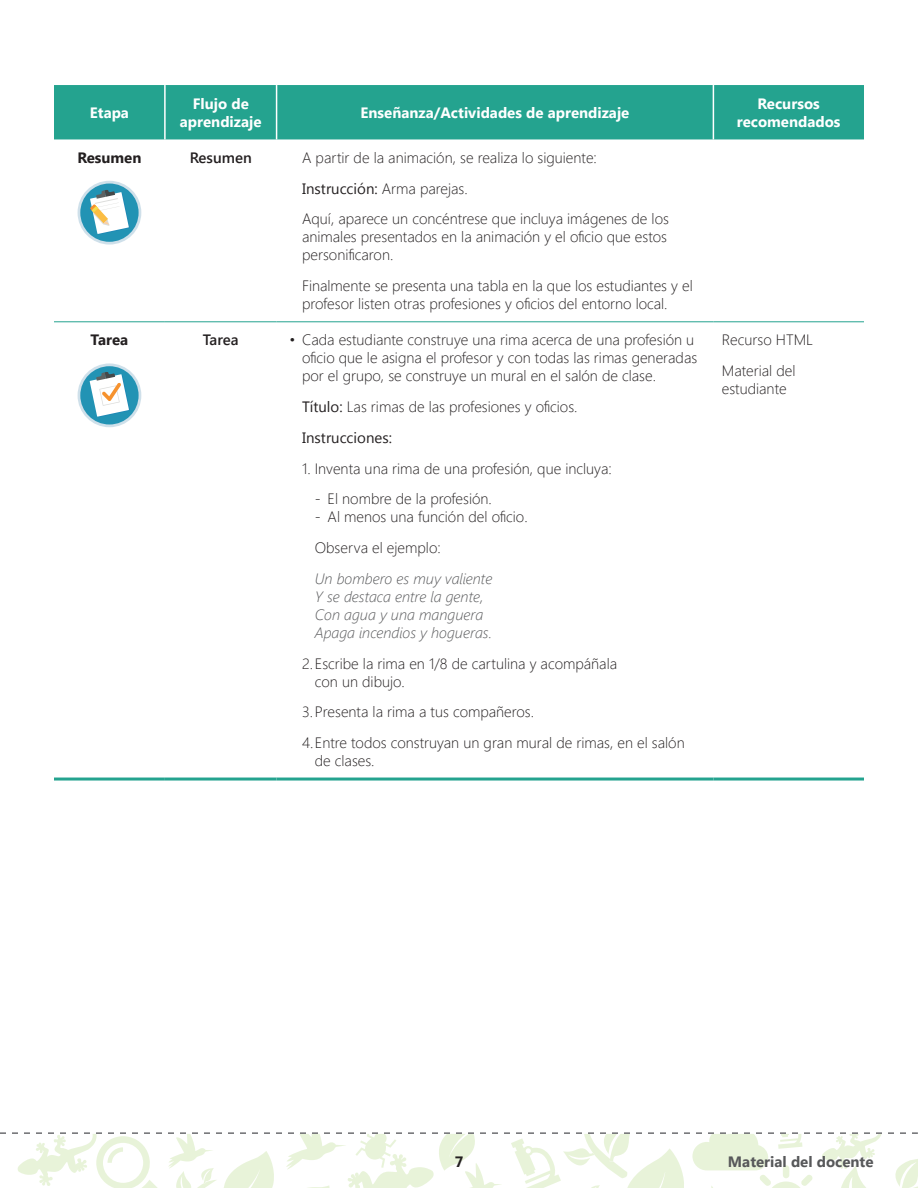
<style>
.page{position:relative;width:918px;height:1188px;background:#fff}
.page>*{position:absolute;margin:0;border:0;box-sizing:border-box;transform-origin:0 0}
.t1{font:300 15px/18px "Segoe UI";color:#231f20}
.t2{font:italic 300 15px/18px "Segoe UI";color:#57585a}
.t3{font:700 15px/18px "Segoe UI";color:#fff;text-align:center}
.t4{font:700 15px "Segoe UI";color:#57585a}
.t5{font:700 15px "Segoe UI";color:#231f20}
.t6{font:600 15px "Segoe UI";color:#231f20}
.s1{font-weight:400}
</style>
<div class="page">
<svg style="left:0;top:1132px;width:918px;height:56px"></svg>
<div style="left:54px;top:85px;width:810px;height:54px;background:#24a38f"></div>
<hr style="left:54px;top:321px;width:111px;height:1px;background:#24a38f">
<hr style="left:165px;top:321px;width:112px;height:1px;background:#24a38f">
<hr style="left:277px;top:321px;width:436px;height:1px;background:#24a38f">
<hr style="left:713px;top:321px;width:151px;height:1px;background:#24a38f">
<hr style="left:164px;top:85px;width:2px;height:54px;background:#fff">
<hr style="left:276px;top:85px;width:1px;height:54px;background:#fff">
<hr style="left:713px;top:85px;width:1px;height:54px;background:#fff">
<hr style="left:54px;top:778px;width:111px;height:3px;background:#24a38f">
<hr style="left:165px;top:778px;width:112px;height:3px;background:#24a38f">
<hr style="left:277px;top:778px;width:436px;height:3px;background:#24a38f">
<hr style="left:713px;top:778px;width:151px;height:3px;background:#24a38f">
<svg style="left:78px;top:181px;width:63px;height:64px"></svg>
<div style="left:80px;top:184px;width:59px;height:58px;background:#2293b4;border-radius:50%"></div>
<svg style="left:90px;top:190px;width:40px;height:45px"></svg>
<div style="left:78px;top:363px;width:63px;height:64px;background:#cfe0ea;border-radius:50%"></div>
<div style="left:80px;top:366px;width:59px;height:59px;background:#2293b4;border-radius:50%"></div>
<svg style="left:90px;top:372px;width:40px;height:45px"></svg>
<p class="t3" style="left:90px;top:103px;width:41px">Etapa</p>
<p class="t3" style="left:180px;top:94px;width:83px">Flujo de aprendizaje</p>
<p class="t3" style="left:361px;top:103px;width:270px">Enseñanza/Actividades de aprendizaje</p>
<p class="t3" style="left:737px;top:94px;width:105px">Recursos recomendados</p>
<p class="t5" style="left:77px;top:147px;width:66px">Resumen</p>
<p class="t6" style="left:190px;top:145px;width:64px">Resumen</p>
<p class="t1" style="left:302px;top:141px;width:368px;line-height:30.8px">A partir de la animación, se realiza lo siguiente:<br><span class="s1">Instrucción:</span> Arma parejas.<br>Aquí, aparece un concéntrese que incluya imágenes de los</p>
<p class="t1" style="left:302px;top:227px;width:366px">animales presentados en la animación y el oficio que estos personificaron.</p>
<p class="t1" style="left:302px;top:276px;width:392px">Finalmente se presenta una tabla en la que los estudiantes y el profesor listen otras profesiones y oficios del entorno local.</p>
<p class="t5" style="left:91px;top:329px;width:39px">Tarea</p>
<p class="t6" style="left:203px;top:328px;width:37px">Tarea</p>
<p class="t1" style="left:302px;top:330px;width:397px;text-indent:-13px">• Cada estudiante construye una rima acerca de una profesión u oficio que le asigna el profesor y con todas las rimas generadas por el grupo, se construye un mural en el salón de clase.</p>
<p class="t1" style="left:302px;top:391px;width:277px;line-height:30.8px"><span class="s1">Título:</span> Las rimas de las profesiones y oficios.<br><span class="s1">Instrucciones:</span></p>
<p class="t1" style="left:302px;top:459px;width:311px">1. Inventa una rima de una profesión, que incluya:</p>
<p class="t1" style="left:315px;top:489px;width:179px">- El nombre de la profesión.</p>
<p class="t1" style="left:315px;top:501px;width:214px;line-height:30.8px">- Al menos una función del oficio.<br>Observa el ejemplo:</p>
<p class="t2" style="left:315px;top:569px;width:179px">Un bombero es muy valiente<br>Y se destaca entre la gente,<br>Con agua y una manguera<br>Apaga incendios y hogueras.</p>
<p class="t1" style="left:315px;top:654px;width:304px;text-indent:-13px">2.Escribe la rima en 1/8 de cartulina y acompáñala con un dibujo.</p>
<p class="t1" style="left:302px;top:702px;width:233px">3.Presenta la rima a tus compañeros.</p>
<p class="t1" style="left:315px;top:733px;width:371px;text-indent:-13px">4. Entre todos construyan un gran mural de rimas, en el salón de clases.</p>
<p class="t1" style="left:722px;top:324px;width:93px;line-height:30.8px">Recurso HTML<br>Material del</p>
<p class="t1" style="left:722px;top:379px;width:66px">estudiante</p>
<p class="t5" style="left:455px;top:1151px;width:10px">7</p>
<p class="t4" style="left:728px;top:1151px;width:147px">Material del docente</p>
</div>
